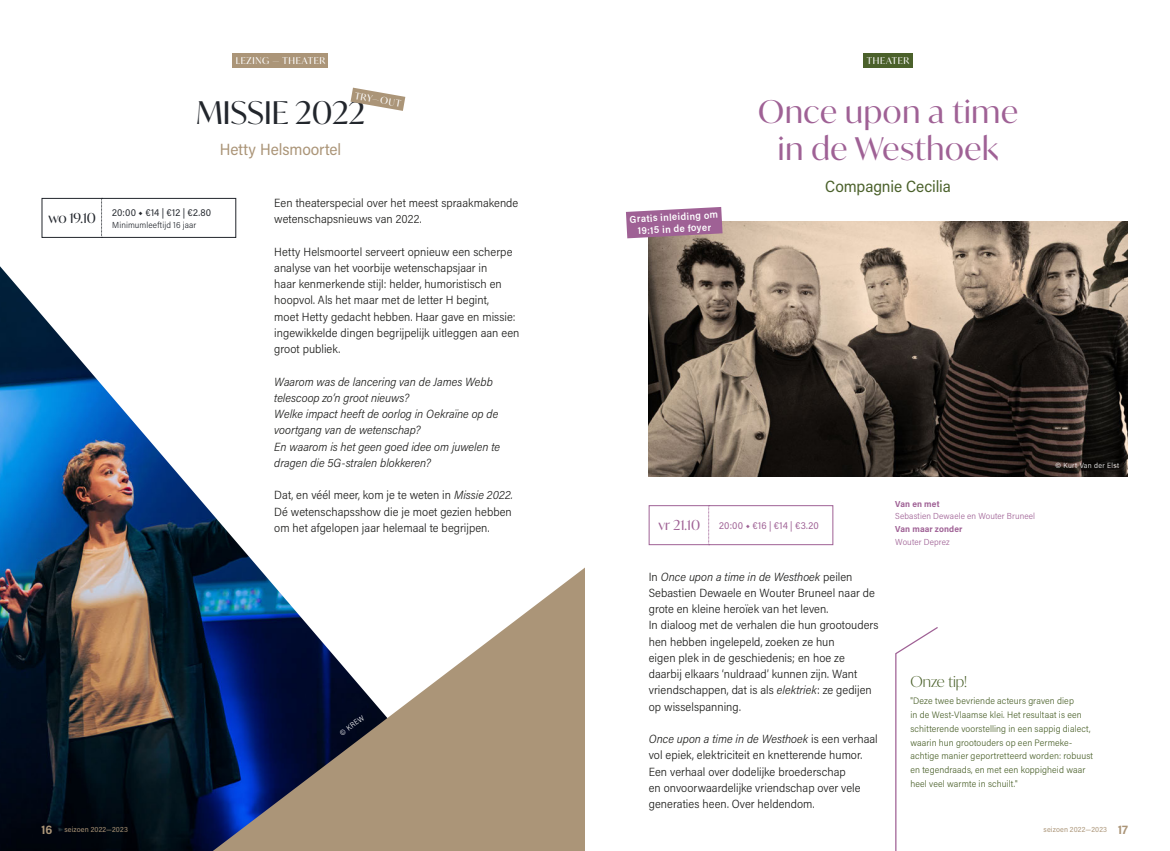
<style>
.page{position:relative;width:1170px;height:851px;background:#fff}
.page>*{position:absolute;margin:0;border:0;box-sizing:border-box;transform-origin:0 0}
.t1{font:31.25px/37.5px "Ivy Mode";letter-spacing:.025em;color:#9f6195;text-align:center}
.t2{font:31.25px "Ivy Mode";color:#22262c}
.t3{font:16.25px "Acumin Pro Semi Cond";color:#ab9578}
.t4{font:16.25px "Acumin Pro Semi Cond";letter-spacing:-.01em;color:#4b612b}
.t5{font:300 15px "Ivy Mode";color:#4b612b}
.t6{font:13.75px "Ivy Mode";color:#22262c}
.t7{font:13.75px "Ivy Mode";color:#9f6195}
.t8{font:300 11.88px/16.2px "Acumin Pro Semi Cond";letter-spacing:.005em;color:#1d1d1b}
.t9{font:italic 300 11.88px/16.2px "Acumin Pro Semi Cond";color:#1d1d1b}
.t10{font:600 10px/12px "Acumin Pro Semi Cond";color:#fff;text-align:center}
.t11{font:10px "Acumin Pro Semi Cond";letter-spacing:.015em;color:#22262c}
.t12{font:10px "Acumin Pro Semi Cond";letter-spacing:.015em;color:#9f6195}
.t13{font:300 9.38px/13.8px "Acumin Pro Semi Cond";letter-spacing:.015em;color:#4b612b}
.t14{font:9.38px "Ivy Mode";letter-spacing:.075em;color:#fff}
.t15{font:300 8.75px "Acumin Pro Semi Cond";letter-spacing:.015em;color:#9f6195}
.t16{font:300 8.75px "Acumin Pro Semi Cond";letter-spacing:.01em;color:#22262c}
.t17{font:700 8.75px "Acumin Pro Semi Cond";letter-spacing:.015em;color:#9f6195}
.t18{font:7.5px "Acumin Pro Semi Cond";letter-spacing:.025em;color:#ab9578}
.t19{font:300 7.5px "Acumin Pro Semi Cond";letter-spacing:.04em;color:#fff}
.s1{font-weight:600}
.s2{font-style:italic}
.s3{font-weight:700;font-size:12.5px}
</style>
<div class="page">
<img style="left:0;top:266px;width:258px;height:584px">
<div style="left:42px;top:198px;width:194px;height:40px;border:1px solid #22262c"></div>
<svg style="left:101px;top:198px;width:2px;height:40px"></svg>
<div style="left:232px;top:53px;width:96px;height:14px;background:#ab9578"></div>
<svg style="left:350px;top:88px;width:55px;height:23px"></svg>
<svg style="left:213px;top:567px;width:372px;height:283px;fill:#ab9578"></svg>
<div style="left:863px;top:53px;width:49px;height:14px;background:#4b612b"></div>
<img style="left:648px;top:221px;width:479px;height:255px">
<div style="left:648px;top:505px;width:185px;height:40px;border:1px solid #9f6195"></div>
<svg style="left:708px;top:505px;width:1px;height:40px"></svg>
<svg style="left:626px;top:207px;width:96px;height:31px;background:#a8729d"></svg>
<svg style="left:895px;top:627px;width:43px;height:223px"></svg>
<p class="t14" style="left:236px;top:54px;width:91px">LEZING — THEATER</p>
<p class="t6" style="left:48px;top:209px;width:49px">wo 19.10</p>
<p class="t14" style="left:356px;top:89px;width:48px;rotate:10deg">TRY—OUT</p>
<h1 class="t2" style="left:196px;top:91px;width:170px">MISSIE 2022</h1>
<h2 class="t3" style="left:220px;top:138px;width:123px">Hetty Helsmoortel</h2>
<p class="t11" style="left:112px;top:206px;width:101px">20:00 <span class="s1">◆</span> €14 | €12 | €2.80</p>
<p class="t8" style="left:274px;top:194px;width:245px">Een theaterspecial over het meest spraakmakende wetenschapsnieuws van 2022.</p>
<p class="t8" style="left:274px;top:243px;width:247px">Hetty Helsmoortel serveert opnieuw een scherpe analyse van het voorbije wetenschapsjaar in<br>haar kenmerkende stijl: helder, humoristisch en hoopvol. Als het maar met de letter H begint,<br>moet Hetty gedacht hebben. Haar gave en missie: ingewikkelde dingen begrijpelijk uitleggen aan een groot publiek.</p>
<p class="t9" style="left:274px;top:373px;width:227px">Waarom was de lancering van de James Webb telescoop zo’n groot nieuws?<br>Welke impact heeft de oorlog in Oekraïne op de voortgang van de wetenschap?<br>En waarom is het geen goed idee om juwelen te dragen die 5G-stralen blokkeren?</p>
<p class="t8" style="left:274px;top:486px;width:240px;text-align:justify">Dat, en véél meer, kom je te weten in <span class="s2">Missie 2022.<br></span>Dé wetenschapsshow die je moet gezien hebben om het afgelopen jaar helemaal te begrijpen.</p>
<p class="t16" style="left:112px;top:219px;width:85px">Minimumleeftijd 16 jaar</p>
<p class="t19" style="left:337px;top:729px;width:30px;rotate:-36deg">© KREW</p>
<p class="t18" style="left:41px;top:823px;width:88px"><span class="s3">16</span> seizoen 2022—2023</p>
<p class="t10" style="left:629px;top:213px;width:90px;rotate:-3deg">Gratis inleiding om<br>19:15 in de foyer</p>
<p class="t14" style="left:866px;top:54px;width:44px">THEATER</p>
<h1 class="t1" style="left:758px;top:92px;width:261px">Once upon a time in de Westhoek</h1>
<h2 class="t4" style="left:825px;top:175px;width:127px">Compagnie Cecilia</h2>
<p class="t7" style="left:658px;top:515px;width:43px">vr 21.10</p>
<p class="t12" style="left:719px;top:518px;width:101px">20:00 <span class="s1">◆</span> €16 | €14 | €3.20</p>
<p class="t17" style="left:895px;top:497px;width:46px">Van en met</p>
<p class="t15" style="left:895px;top:510px;width:141px">Sebastien Dewaele en Wouter Bruneel</p>
<p class="t17" style="left:895px;top:522px;width:69px">Van maar zonder</p>
<p class="t15" style="left:895px;top:535px;width:56px">Wouter Deprez</p>
<p class="t19" style="left:1055px;top:460px;width:65px">© Kurt Van der Elst</p>
<p class="t8" style="left:648px;top:567px;width:231px">In <span class="s2">Once upon a time in de Westhoek</span> peilen Sebastien Dewaele en Wouter Bruneel naar de grote en kleine heroïek van het leven.<br>In dialoog met de verhalen die hun grootouders hen hebben ingelepeld, zoeken ze hun<br>eigen plek in de geschiedenis; en hoe ze daarbij elkaars ‘nuldraad’ kunnen zijn. Want vriendschappen, dat is als <span class="s2">elektriek</span>: ze gedijen op wisselspanning.</p>
<p class="t8" style="left:648px;top:730px;width:230px"><span class="s2">Once upon a time in de Westhoek</span> is een verhaal vol epiek, elektriciteit en knetterende humor.<br>Een verhaal over dodelijke broederschap<br>en onvoorwaardelijke vriendschap over vele generaties heen. Over heldendom.</p>
<p class="t5" style="left:910px;top:671px;width:58px">Onze tip!</p>
<p class="t13" style="left:910px;top:693px;width:184px">"Deze twee bevriende acteurs graven diep<br>in de West-Vlaamse klei. Het resultaat is een schitterende voorstelling in een sappig dialect, waarin hun grootouders op een Permeke&shy;achtige manier geportretteerd worden: robuust en tegendraads, en met een koppigheid waar heel veel warmte in schuilt."</p>
<p class="t18" style="left:1043px;top:823px;width:86px">seizoen 2022—2023 <span class="s3">17</span></p>
</div>
